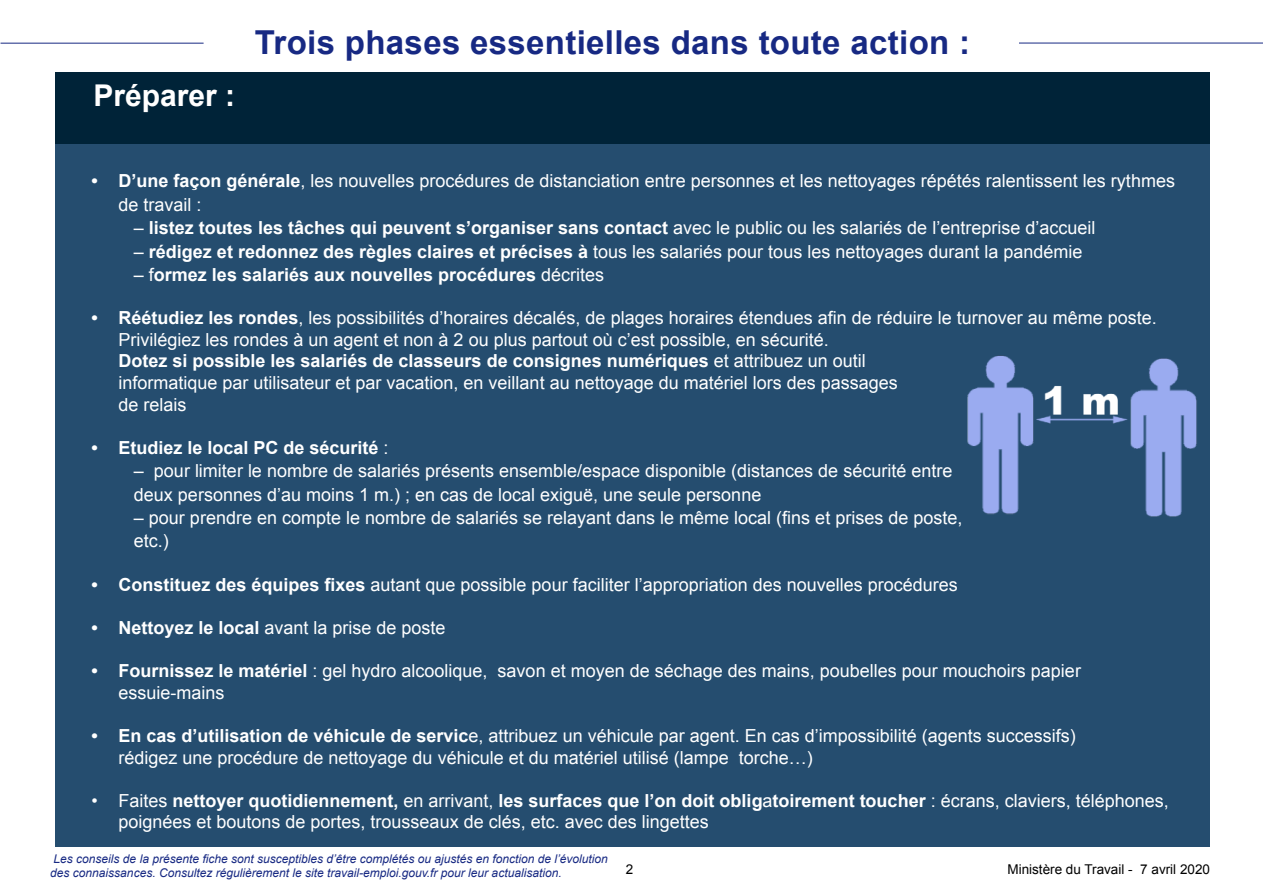
<style>
.page{position:relative;width:1263px;height:893px;background:#fff}
.page>*{position:absolute;margin:0;border:0;box-sizing:border-box;transform-origin:0 0}
.t1{font:700 33px "Arial";letter-spacing:.01em;color:#172983}
.t2{font:700 30px "Arial";color:#fff}
.t3{font:18px/21.6px "Arial";color:#fff}
.t4{font:700 18px "Arial";color:#fff}
.t5{font:13.5px "Arial";color:#000}
.t6{font:italic 12px/14.4px "Arial";color:#172983}
.s1{font-weight:700}
.s2{font-weight:400}
</style>
<div class="page">
<hr style="left:1019px;top:43px;width:244px;height:1px;background:#172983">
<hr style="left:1px;top:43px;width:203px;height:1px;background:#172983">
<div style="left:55px;top:72px;width:1155px;height:72px;background:#002338"></div>
<div style="left:55px;top:144px;width:1155px;height:702px;background:#254d6f"></div>
<img style="left:967px;top:355px;width:230px;height:162px">
<h2 class="t2" style="left:94px;top:84px;width:143px">Préparer :</h2>
<h1 class="t1" style="left:255px;top:30px;width:717px">Trois phases essentielles dans toute action :</h1>
<p class="t3" style="left:118px;top:171px;width:1058px;line-height:23.4px;text-indent:-27px"><span class="s1">• D’une façon générale</span>, les nouvelles procédures de distanciation entre personnes et les nettoyages répétés ralentissent les rythmes de travail :</p>
<p class="t4" style="left:134px;top:221px;width:963px"><span class="s2">–</span> listez toutes les tâches qui peuvent s’organiser sans contact <span class="s2">avec le public ou les salariés de l’entreprise d’accueil</span></p>
<p class="t3" style="left:134px;top:242px;width:950px">– <span class="s1">rédigez et redonnez des règles claires et précises à</span> tous les salariés pour tous les nettoyages durant la pandémie</p>
<p class="t4" style="left:134px;top:268px;width:472px"><span class="s2">– f</span>ormez les salariés aux nouvelles procédures <span class="s2">décrites</span></p>
<p class="t3" style="left:118px;top:307px;width:1040px;text-indent:-27px"><span class="s1">• Réétudiez les rondes</span>, les possibilités d’horaires décalés, de plages horaires étendues afin de réduire le turnover au même poste.<br>Privilégiez les rondes à un agent et non à 2 ou plus partout où c’est possible, en sécurité.<br><span class="s1">Dotez si possible les salariés de classeurs de consignes numériques</span> et attribuez un outil<br>informatique par utilisateur et par vacation, en veillant au nettoyage du matériel lors des passages<br>de relais</p>
<p class="t4" style="left:91px;top:436px;width:299px">• Etudiez le local PC de sécurité <span class="s2">:</span></p>
<p class="t3" style="left:134px;top:461px;width:820px;line-height:23.4px">– pour limiter le nombre de salariés présents ensemble/espace disponible (distances de sécurité entre deux personnes d’au moins 1 m.) ; en cas de local exiguë, une seule personne</p>
<p class="t3" style="left:134px;top:506px;width:830px;line-height:23.4px">– pour prendre en compte le nombre de salariés se relayant dans le même local (fins et prises de poste, etc.)</p>
<p class="t3" style="left:91px;top:575px;width:868px"><span class="s1">• Constituez des équipes fixes</span> autant que possible pour faciliter l’appropriation des nouvelles procédures</p>
<p class="t3" style="left:91px;top:618px;width:356px"><span class="s1">• Nettoyez le local</span> avant la prise de poste</p>
<p class="t3" style="left:118px;top:662px;width:964px;text-indent:-27px"><span class="s1">• Fournissez le matériel</span> : gel hydro alcoolique, savon et moyen de séchage des mains, poubelles pour mouchoirs papier essuie-mains</p>
<p class="t3" style="left:118px;top:726px;width:959px;text-indent:-27px"><span class="s1">• En cas d’utilisation de véhicule de servic</span>e, attribuez un véhicule par agent. En cas d’impossibilité (agents successifs) rédigez une procédure de nettoyage du véhicule et du matériel utilisé (lampe torche…)</p>
<p class="t3" style="left:118px;top:790px;width:1052px;text-indent:-27px">• Faites <span class="s1">nettoyer quotidiennement,</span> en arrivant, <span class="s1">les surfaces que l’on doit oblig</span>a<span class="s1">toirement toucher</span> : écrans, claviers, téléphones, poignées et boutons de portes, trousseaux de clés, etc. avec des lingettes</p>
<p class="t5" style="left:626px;top:864px;width:9px">2</p>
<p class="t5" style="left:1007px;top:864px;width:204px">Ministère du Travail - 7 avril 2020</p>
<p class="t6" style="left:50px;top:852px;width:559px">Les conseils de la présente fiche sont susceptibles d’être complétés ou ajustés en fonction de l’évolution des connaissances. Consultez régulièrement le site travail-emploi.gouv.fr pour leur actualisation.</p>
</div>
